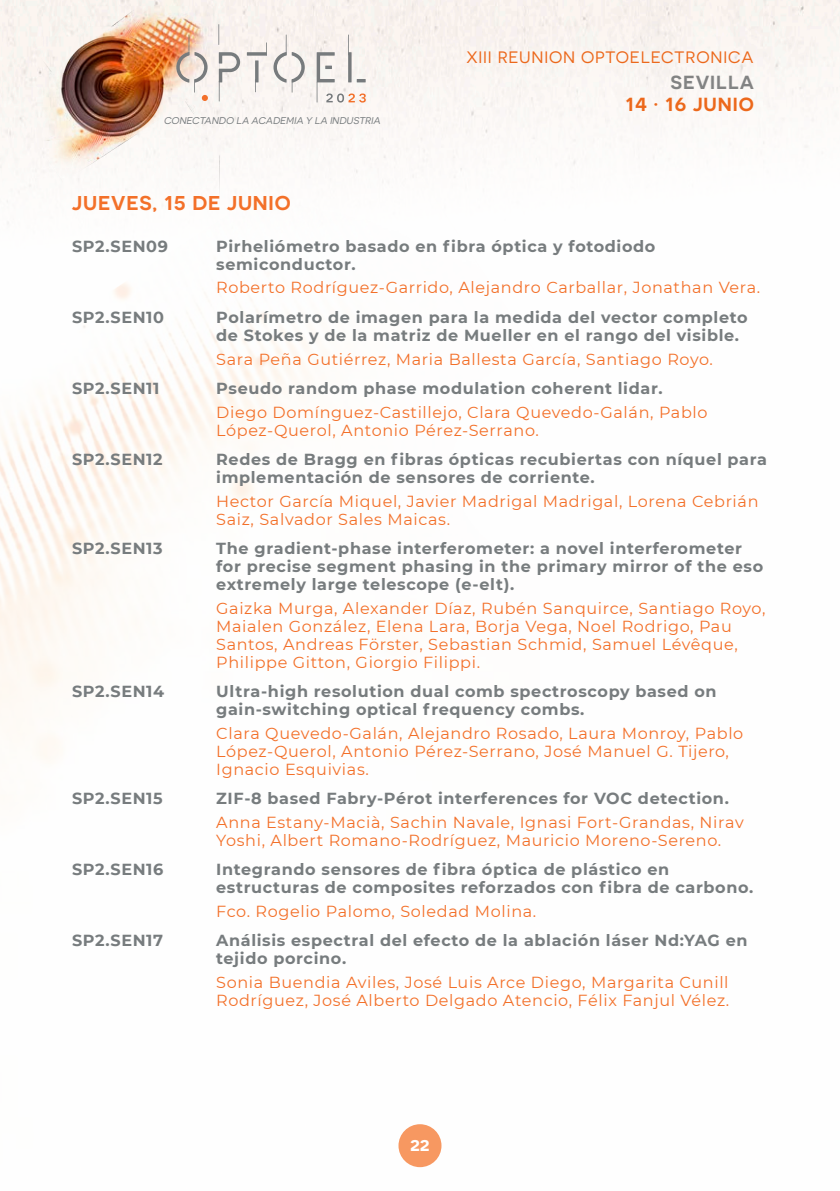
<style>
.page{position:relative;width:840px;height:1191px;background:#fff}
.page>*{position:absolute;margin:0;border:0;box-sizing:border-box;transform-origin:0 0}
.t1{font:600 20px "Novecentosanswide";letter-spacing:.04em;color:#f37029}
.t2{font:600 19.4px "Novecentosanswide";color:#fff}
.t3{font:600 19px "Novecentosanswide";letter-spacing:.05em;color:#ec681b}
.t4{font:600 19px "Novecentosanswide";letter-spacing:.05em;color:#828383}
.t5{font:16.6px "Novecentosanswide";letter-spacing:.05em;color:#ec681b}
.t6{font:16px/18px "Montserrat";letter-spacing:.04em;color:#f37029}
.t7{font:700 16px/18px "Montserrat";letter-spacing:.04em;color:#777c7e}
.t8{font:italic 9.8px "Novecentosanswide";color:#777c7e}
</style>
<div class="page">
<div style="left:539px;top:0;width:300px;height:165px;background:#fbf7f4"></div>
<img style="left:0;top:0;width:539px;height:1168px">
<div style="left:398px;top:1124px;width:43px;height:43px;background:#f79861;border-radius:50%"></div>
<p class="t8" style="left:164px;top:115px;width:220px">CONECTANDO LA ACADEMIA Y LA INDUSTRIA</p>
<p class="t1" style="left:72px;top:191px;width:220px">JUEVES, 15 DE JUNIO</p>
<p class="t5" style="left:466px;top:48px;width:288px">XIII REUNION OPTOELECTRONICA</p>
<p class="t4" style="left:670px;top:70px;width:85px">SEVILLA</p>
<p class="t3" style="left:625px;top:93px;width:130px">14 · 16 JUNIO</p>
<p class="t7" style="left:72px;top:236px;width:97px">SP2.SEN09</p>
<p class="t7" style="left:216px;top:236px;width:440px">Pirheliómetro basado en fibra óptica y fotodiodo semiconductor.</p>
<p class="t6" style="left:216px;top:278px;width:545px">Roberto Rodríguez-Garrido, Alejandro Carballar, Jonathan Vera.</p>
<p class="t7" style="left:72px;top:307px;width:93px">SP2.SEN10</p>
<p class="t7" style="left:216px;top:307px;width:532px">Polarímetro de imagen para la medida del vector completo de Stokes y de la matriz de Mueller en el rango del visible.</p>
<p class="t6" style="left:216px;top:349px;width:498px">Sara Peña Gutiérrez, Maria Ballesta García, Santiago Royo.</p>
<p class="t7" style="left:72px;top:378px;width:89px">SP2.SEN11</p>
<p class="t7" style="left:216px;top:378px;width:447px">Pseudo random phase modulation coherent lidar.</p>
<p class="t6" style="left:216px;top:402px;width:492px">Diego Domínguez-Castillejo, Clara Quevedo-Galán, Pablo<br>López-Querol, Antonio Pérez-Serrano.</p>
<p class="t7" style="left:72px;top:449px;width:92px">SP2.SEN12</p>
<p class="t7" style="left:216px;top:449px;width:552px">Redes de Bragg en fibras ópticas recubiertas con níquel para implementación de sensores de corriente.</p>
<p class="t6" style="left:216px;top:491px;width:543px">Hector García Miquel, Javier Madrigal Madrigal, Lorena Cebrián<br>Saiz, Salvador Sales Maicas.</p>
<p class="t7" style="left:72px;top:538px;width:92px">SP2.SEN13</p>
<p class="t7" style="left:216px;top:538px;width:548px">The gradient-phase interferometer: a novel interferometer for precise segment phasing in the primary mirror of the eso extremely large telescope (e-elt).</p>
<p class="t6" style="left:216px;top:598px;width:550px">Gaizka Murga, Alexander Díaz, Rubén Sanquirce, Santiago Royo, Maialen González, Elena Lara, Borja Vega, Noel Rodrigo, Pau Santos, Andreas Förster, Sebastian Schmid, Samuel Lévêque, Philippe Gitton, Giorgio Filippi.</p>
<p class="t7" style="left:72px;top:681px;width:94px">SP2.SEN14</p>
<p class="t7" style="left:216px;top:681px;width:501px">Ultra-high resolution dual comb spectroscopy based on gain-switching optical frequency combs.</p>
<p class="t6" style="left:216px;top:723px;width:528px">Clara Quevedo-Galán, Alejandro Rosado, Laura Monroy, Pablo<br>López-Querol, Antonio Pérez-Serrano, José Manuel G. Tijero,<br>Ignacio Esquivias.</p>
<p class="t7" style="left:72px;top:788px;width:92px">SP2.SEN15</p>
<p class="t7" style="left:216px;top:788px;width:514px">ZIF-8 based Fabry-Pérot interferences for VOC detection.</p>
<p class="t6" style="left:216px;top:812px;width:528px">Anna Estany-Macià, Sachin Navale, Ignasi Fort-Grandas, Nirav<br>Yoshi, Albert Romano-Rodríguez, Mauricio Moreno-Sereno.</p>
<p class="t7" style="left:72px;top:859px;width:93px">SP2.SEN16</p>
<p class="t7" style="left:216px;top:859px;width:538px">Integrando sensores de fibra óptica de plástico en estructuras de composites reforzados con fibra de carbono.</p>
<p class="t6" style="left:216px;top:901px;width:321px">Fco. Rogelio Palomo, Soledad Molina.</p>
<p class="t7" style="left:72px;top:930px;width:92px">SP2.SEN17</p>
<p class="t7" style="left:216px;top:930px;width:532px">Análisis espectral del efecto de la ablación láser Nd:YAG en tejido porcino.</p>
<p class="t6" style="left:216px;top:972px;width:514px">Sonia Buendia Aviles, José Luis Arce Diego, Margarita Cunill<br>Rodríguez, José Alberto Delgado Atencio, Félix Fanjul Vélez.</p>
<p class="t2" style="left:410px;top:1132px;width:21px">22</p>
</div>
